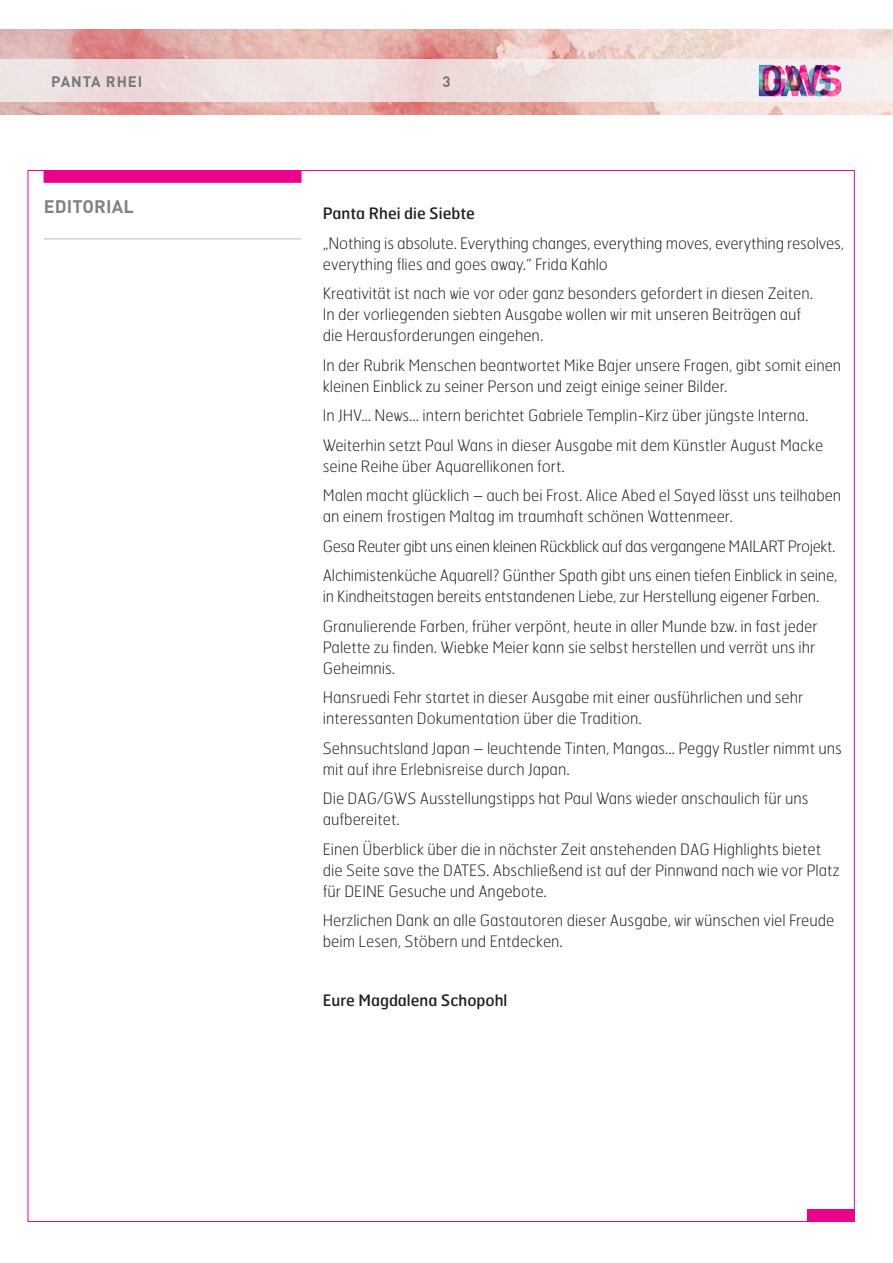
<style>
.page{position:relative;width:893px;height:1263px;background:#fff}
.page>*{position:absolute;margin:0;border:0;box-sizing:border-box;transform-origin:0 0}
.spalte_über_DAB{font:700 18px "DIN Pro";letter-spacing:.01em;color:#808285}
.fließ_DAB{font:100 15.75px/21px "Hermes";color:#231f20}
.fließ_DAB-2{font:100 15.75px "Hermes";letter-spacing:-.025em;color:#231f20}
.fließ_bold_DAB{font:15.75px "Hermes";color:#231f20}
.t1{font:700 15px "DIN Pro";letter-spacing:.06em;color:#76787b}
</style>
<div class="page">
<div style="left:44px;top:171px;width:258px;height:12px;background:#ed028c"></div>
<hr style="left:44px;top:238px;width:258px;height:2px;background:#d1d2d4">
<div style="left:807px;top:1209px;width:48px;height:13px;background:#ed028c"></div>
<img style="left:0;top:30px;width:893px;height:85px">
<svg style="left:0;top:60px;width:893px;height:42px;background:#efe3e2"></svg>
<img style="left:757px;top:65px;width:85px;height:32px">
<p class="t1" style="left:51px;top:71px;width:93px">PANTA RHEI</p>
<p class="t1" style="left:442px;top:71px;width:10px">3</p>
<p class="spalte_über_DAB" style="left:44px;top:194px;width:92px">EDITORIAL</p>
<p class="fließ_bold_DAB" style="left:323px;top:203px;width:154px">Panta Rhei die Siebte</p>
<p class="fließ_DAB" style="left:323px;top:232px;width:523px">„Nothing is absolute. Everything changes, everything moves, everything resolves, everything flies and goes away.“ Frida Kahlo</p>
<p class="fließ_DAB" style="left:323px;top:282px;width:492px">Kreativität ist nach wie vor oder ganz besonders gefordert in diesen Zeiten.<br>In der vorliegenden siebten Ausgabe wollen wir mit unseren Beiträgen auf die Herausforderungen eingehen.</p>
<p class="fließ_DAB" style="left:323px;top:354px;width:520px">In der Rubrik Menschen beantwortet Mike Bajer unsere Fragen, gibt somit einen kleinen Einblick zu seiner Person und zeigt einige seiner Bilder.</p>
<p class="fließ_DAB" style="left:323px;top:404px;width:487px">In JHV... News... intern berichtet Gabriele Templin-Kirz über jüngste Interna.</p>
<p class="fließ_DAB" style="left:323px;top:434px;width:502px">Weiterhin setzt Paul Wans in dieser Ausgabe mit dem Künstler August Macke seine Reihe über Aquarellikonen fort.</p>
<p class="fließ_DAB" style="left:323px;top:484px;width:520px">Malen macht glücklich – auch bei Frost. Alice Abed el Sayed lässt uns teilhaben an einem frostigen Maltag im traumhaft schönen Wattenmeer.</p>
<p class="fließ_DAB-2" style="left:323px;top:536px;width:514px">Gesa Reuter gibt uns einen kleinen Rückblick auf das vergangene MAILART Projekt.</p>
<p class="fließ_DAB" style="left:323px;top:564px;width:516px">Alchimistenküche Aquarell? Günther Spath gibt uns einen tiefen Einblick in seine, in Kindheitstagen bereits entstandenen Liebe, zur Herstellung eigener Farben.</p>
<p class="fließ_DAB" style="left:323px;top:615px;width:496px">Granulierende Farben, früher verpönt, heute in aller Munde bzw. in fast jeder<br>Palette zu finden. Wiebke Meier kann sie selbst herstellen und verrät uns ihr<br>Geheimnis.</p>
<p class="fließ_DAB" style="left:323px;top:686px;width:482px">Hansruedi Fehr startet in dieser Ausgabe mit einer ausführlichen und sehr interessanten Dokumentation über die Tradition.</p>
<p class="fließ_DAB" style="left:323px;top:737px;width:521px">Sehnsuchtsland Japan – leuchtende Tinten, Mangas… Peggy Rustler nimmt uns mit auf ihre Erlebnisreise durch Japan.</p>
<p class="fließ_DAB" style="left:323px;top:787px;width:487px">Die DAG/GWS Ausstellungstipps hat Paul Wans wieder anschaulich für uns aufbereitet.</p>
<p class="fließ_DAB" style="left:323px;top:838px;width:518px">Einen Überblick über die in nächster Zeit anstehenden DAG Highlights bietet die Seite save the DATES. Abschließend ist auf der Pinnwand nach wie vor Platz für DEINE Gesuche und Angebote.</p>
<p class="fließ_DAB" style="left:323px;top:909px;width:513px">Herzlichen Dank an alle Gastautoren dieser Ausgabe, wir wünschen viel Freude beim Lesen, Stöbern und Entdecken.</p>
<p class="fließ_bold_DAB" style="left:323px;top:990px;width:186px">Eure Magdalena Schopohl</p>
</div>
